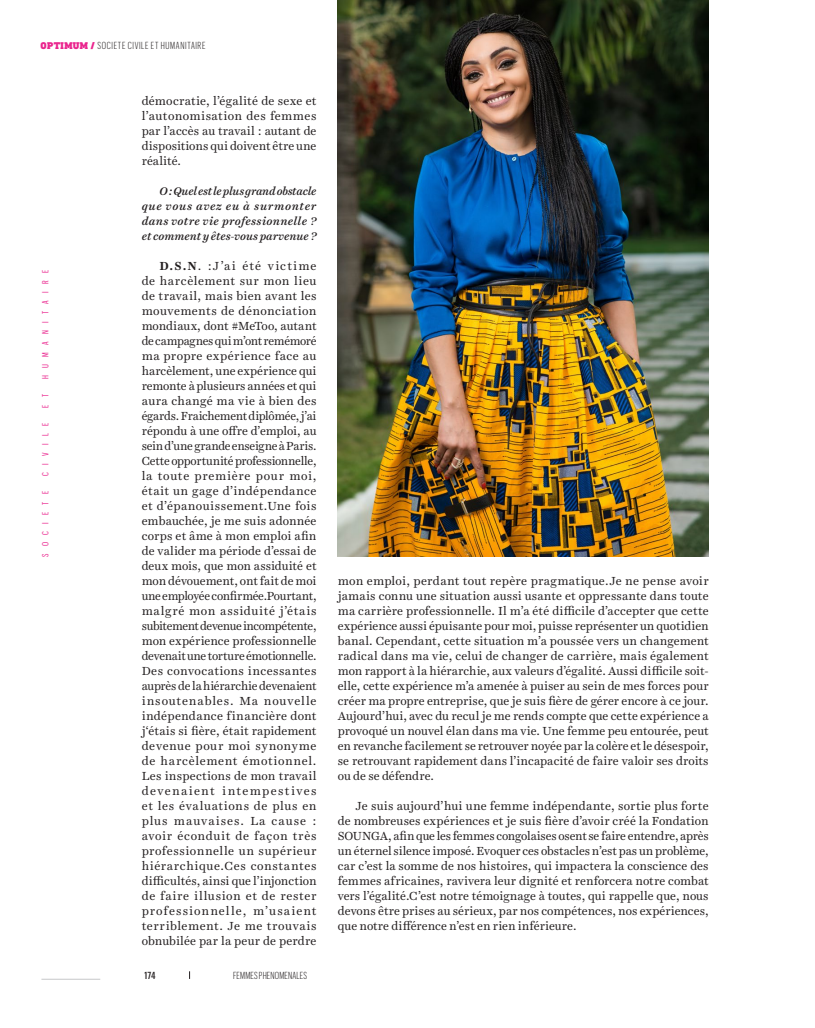
<style>
.page{position:relative;width:815px;height:1028px;background:#fff}
.page>*{position:absolute;margin:0;border:0;box-sizing:border-box;transform-origin:0 0}
.t1{font:11.88px/15px "Harriet Text";letter-spacing:.005em;color:#231f20;text-align:justify}
.t2{font:italic 500 11.25px/15px "Harriet Text";letter-spacing:.005em;color:#231f20;text-align:justify}
.t3{font:300 10px "Graphik X Cond Web";letter-spacing:.06em;color:#231f20}
.t4{font:300 10px "Graphik X Cond Web";letter-spacing:.015em;color:#231f20}
.t5{font:500 10px "Graphik X Cond Web";color:#231f20}
.t6{font:8.75px "Graphik X Cond Web";letter-spacing:.825em;color:#ea258e}
.s1{font-family:"DIN Next Slab Pro";font-weight:900;color:#ea258e}
.s2{font-weight:700}
</style>
<div class="page">
<img style="left:338px;top:0;width:371px;height:557px">
<hr style="left:41px;top:978px;width:59px;height:2px;background:#d1d2d4">
<p class="t3" style="left:41px;top:41px;width:166px"><span class="s1">OPTIMUM /</span> SOCIETE CIVILE ET HUMANITAIRE</p>
<p class="t6" style="left:42px;top:379px;width:110px;rotate:-90deg">HUMANITAIRE</p>
<p class="t6" style="left:42px;top:408px;width:15px;rotate:-90deg">E T</p>
<p class="t6" style="left:42px;top:476px;width:54px;rotate:-90deg">CIVILE</p>
<p class="t6" style="left:42px;top:557px;width:67px;rotate:-90deg">SOCIETE</p>
<p class="t1" style="left:142px;top:93px;width:176px">démocratie, l’égalité de sexe et l’autonomisation des femmes par l’accès au travail : autant de dispositions qui doivent être une réalité.</p>
<p class="t2" style="left:142px;top:184px;width:176px;text-indent:18px">O : Quel est le plus grand obstacle que vous avez eu à surmonter dans votre vie professionnelle ? et comment y êtes-vous parvenue ?</p>
<p class="t1" style="left:142px;top:258px;width:176px;text-indent:18px"><span class="s2">D.S.N</span>. :J’ai été victime de harcèlement sur mon lieu de travail, mais bien avant les mouvements de dénonciation mondiaux, dont #MeToo, autant de campagnes qui m’ont remémoré ma propre expérience face au harcèlement, une expérience qui remonte à plusieurs années et qui aura changé ma vie à bien des égards. Fraichement diplômée, j’ai répondu à une offre d’emploi, au sein d’une grande enseigne à Paris.<br>Cette opportunité professionnelle, la toute première pour moi, était un gage d’indépendance et d’épanouissement.Une fois embauchée, je me suis adonnée corps et âme à mon emploi afin de valider ma période d’essai de deux mois, que mon assiduité et mon dévouement, ont fait de moi une employée confirmée.Pourtant, malgré mon assiduité j’étais subitement devenue incompétente, mon expérience professionnelle devenait une torture émotionnelle.<br>Des convocations incessantes auprès de la hiérarchie devenaient insoutenables. Ma nouvelle indépendance financière dont j‘étais si fière, était rapidement devenue pour moi synonyme de harcèlement émotionnel.<br>Les inspections de mon travail devenaient intempestives et les évaluations de plus en plus mauvaises. La cause : avoir éconduit de façon très professionnelle un supérieur hiérarchique.Ces constantes difficultés, ainsi que l’injonction de faire illusion et de rester professionnelle, m’usaient terriblement. Je me trouvais obnubilée par la peur de perdre</p>
<p class="t5" style="left:144px;top:971px;width:13px">174</p>
<p class="t4" style="left:233px;top:971px;width:75px">FEMMES PHENOMENALES</p>
<p class="t1" style="left:338px;top:573px;width:372px">mon emploi, perdant tout repère pragmatique.Je ne pense avoir jamais connu une situation aussi usante et oppressante dans toute ma carrière professionnelle. Il m’a été difficile d’accepter que cette expérience aussi épuisante pour moi, puisse représenter un quotidien banal. Cependant, cette situation m’a poussée vers un changement radical dans ma vie, celui de changer de carrière, mais également mon rapport à la hiérarchie, aux valeurs d’égalité. Aussi difficile soit&shy;elle, cette expérience m’a amenée à puiser au sein de mes forces pour créer ma propre entreprise, que je suis fière de gérer encore à ce jour.<br>Aujourd’hui, avec du recul je me rends compte que cette expérience a provoqué un nouvel élan dans ma vie. Une femme peu entourée, peut en revanche facilement se retrouver noyée par la colère et le désespoir, se retrouvant rapidement dans l’incapacité de faire valoir ses droits ou de se défendre.</p>
<p class="t1" style="left:338px;top:798px;width:372px;text-indent:18px">Je suis aujourd’hui une femme indépendante, sortie plus forte de nombreuses expériences et je suis fière d’avoir créé la Fondation SOUNGA, afin que les femmes congolaises osent se faire entendre, après un éternel silence imposé. Evoquer ces obstacles n’est pas un problème, car c’est la somme de nos histoires, qui impactera la conscience des femmes africaines, ravivera leur dignité et renforcera notre combat vers l’égalité.C’est notre témoignage à toutes, qui rappelle que, nous devons être prises au sérieux, par nos compétences, nos expériences, que notre différence n’est en rien inférieure.</p>
</div>
